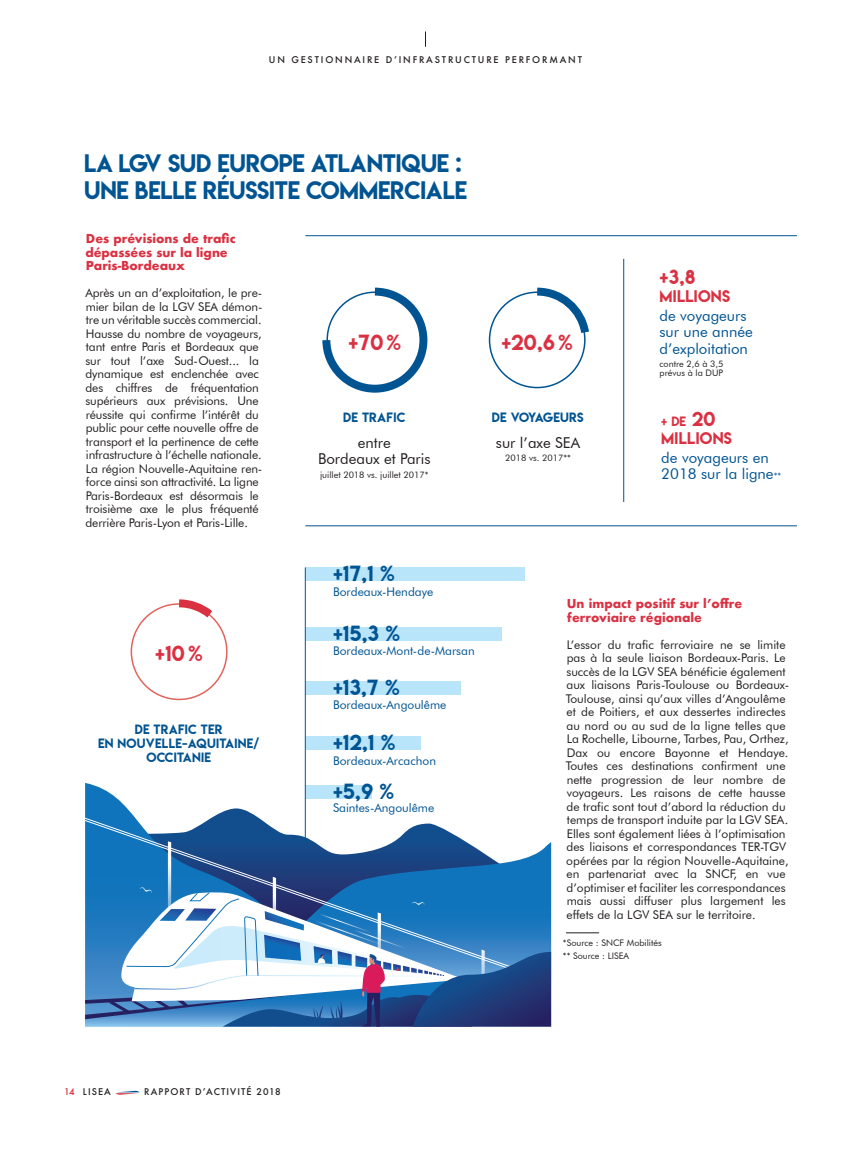
<style>
.page{position:relative;width:851px;height:1149px;background:#fff}
.page>*{position:absolute;margin:0;border:0;box-sizing:border-box;transform-origin:0 0}
.t1{font:22.5px "Lemon Milk";letter-spacing:-.01em;color:#015492}
.t2{font:19.5px "Lemon Milk";letter-spacing:.02em;color:#015492}
.t3{font:19.5px "Lemon Milk";color:#da3142}
.t4{font:18px "Lemon Milk";color:#da3142}
.t5{font:15px/16.5px "Futura BT";color:#015492}
.t6{font:15px/16.5px "Futura BT";color:#231f20;text-align:center}
.t7{font:15px "Lemon Milk";letter-spacing:.02em;color:#da3142}
.t8{font:12px/13.5px "Futura BT";color:#231f20}
.t9{font:700 12px/13.5px "Futura";color:#da3142}
.t10{font:12px "Futura BT";color:#015492}
.t11{font:12px/14.4px "Lemon Milk";letter-spacing:.02em;color:#015492;text-align:center}
.t12{font:12px "Lemon Milk";color:#da3142}
.t13{font:9px/13.5px "Futura BT";color:#231f20}
.t14{font:500 9px "Futura";letter-spacing:.2em;color:#231f20}
.t15{font:500 9px "Futura";letter-spacing:.12em;color:#231f20}
.s1{font-size:18px}
.s2{font-size:9px}
.s3{color:#da3142}
</style>
<div class="page">
<svg style="left:85px;top:790px;width:380px;height:51px"></svg>
<svg style="left:85px;top:841px;width:466px;height:185px"></svg>
<div style="left:305px;top:785px;width:67px;height:14px;background:#b9e5fa"></div>
<div style="left:305px;top:735px;width:116px;height:14px;background:#b9e5fa"></div>
<div style="left:305px;top:680px;width:155px;height:14px;background:#b9e5fa"></div>
<div style="left:305px;top:627px;width:196px;height:14px;background:#b9e5fa"></div>
<div style="left:305px;top:567px;width:219px;height:14px;background:#b9e5fa"></div>
<svg style="left:425px;top:31px;width:1px;height:16px"></svg>
<hr style="left:566px;top:932px;width:33px;height:1px;background:#231f20">
<hr style="left:305px;top:567px;width:1px;height:284px;background:#015492">
<svg style="left:322px;top:287px;width:106px;height:106px"></svg>
<div style="left:131px;top:603px;width:96px;height:97px;border:2px solid #e1635c;border-radius:50%"></div>
<svg style="left:171px;top:599px;width:49px;height:26px"></svg>
<svg style="left:529px;top:287px;width:60px;height:54px"></svg>
<hr style="left:305px;top:525px;width:491px;height:1px;background:#015492">
<hr style="left:623px;top:259px;width:1px;height:243px;background:#015492">
<hr style="left:305px;top:235px;width:491px;height:1px;background:#015492">
<svg style="left:116px;top:1090px;width:23px;height:4px"></svg>
<p class="t14" style="left:269px;top:53px;width:314px">UN G ESTIONNAIRE D’INF RASTRU CTU RE PERF ORMANT</p>
<h1 class="t1" style="left:84px;top:147px;width:162px">LA LGV SUD EUROPE</h1>
<h1 class="t1" style="left:311px;top:147px;width:29px">ATLANTIQUE</h1>
<h1 class="t1" style="left:455px;top:147px;width:8px">:</h1>
<h1 class="t1" style="left:84px;top:174px;width:16px">UNE</h1>
<h1 class="t1" style="left:135px;top:174px;width:27px">BELLE</h1>
<h1 class="t1" style="left:203px;top:174px;width:39px">RÉUSSITE</h1>
<h1 class="t1" style="left:306px;top:174px;width:16px">COMMERCIALE</h1>
<p class="t9" style="left:85px;top:232px;width:152px">Des prévisions de trafic dépassées sur la ligne<br>Paris-Bordeaux</p>
<p class="t8" style="left:85px;top:286px;width:178px">Après un an d’exploitation, le pre&shy;mier bilan de la LGV SEA démon&shy;tre un véritable succès commercial.<br>Hausse du nombre de voyageurs, tant entre Paris et Bordeaux que sur tout l’axe Sud-Ouest... la dynamique est enclenchée avec des chiffres de fréquentation supérieurs aux prévisions. Une réussite qui confirme l’intérêt du public pour cette nouvelle offre de transport et la pertinence de cette infrastructure à l’échelle nationale.<br>La région Nouvelle-Aquitaine ren&shy;force ainsi son attractivité. La ligne Paris-Bordeaux est désormais le troisième axe le plus fréquenté derrière Paris-Lyon et Paris-Lille.</p>
<h2 class="t3" style="left:348px;top:328px;width:54px">+70 %</h2>
<h2 class="t3" style="left:501px;top:328px;width:73px">+20,6 %</h2>
<p class="t11" style="left:343px;top:410px;width:64px">DE TRAFIC</p>
<p class="t11" style="left:492px;top:410px;width:93px">DE VOYAGEURS</p>
<p class="t6" style="left:318px;top:434px;width:114px">entre<br>Bordeaux et Paris</p>
<p class="t13" style="left:320px;top:467px;width:110px">juillet 2018 vs. juillet 2017*</p>
<h2 class="t2" style="left:333px;top:559px;width:63px">+17,1 %</h2>
<p class="t6" style="left:496px;top:434px;width:86px">sur l’axe SEA</p>
<p class="t13" style="left:505px;top:451px;width:67px">2018 vs. 2017**</p>
<h3 class="t4" style="left:659px;top:264px;width:37px">+3,8</h3>
<p class="t7" style="left:659px;top:285px;width:72px">MILLIONS</p>
<p class="t5" style="left:659px;top:307px;width:95px">de voyageurs sur une année d’exploitation</p>
<p class="t13" style="left:659px;top:359px;width:65px;line-height:9px">contre 2,6 à 3,5 prévus à la DUP</p>
<p class="t12" style="left:661px;top:412px;width:56px">+ DE <span class="s1">20</span></p>
<p class="t7" style="left:661px;top:427px;width:72px">MILLIONS</p>
<p class="t5" style="left:661px;top:449px;width:121px">de voyageurs en<br>2018 sur la ligne<span class="s2">**</span></p>
<h2 class="t3" style="left:155px;top:639px;width:49px">+10 %</h2>
<p class="t11" style="left:98px;top:721px;width:163px">DE TRAFIC TER<br>EN NOUVELLE-AQUITAINE/<br>OCCITANIE</p>
<p class="t10" style="left:333px;top:584px;width:102px">Bordeaux-Hendaye</p>
<h2 class="t2" style="left:333px;top:618px;width:69px">+15,3 %</h2>
<p class="t10" style="left:333px;top:643px;width:143px">Bordeaux-Mont-de-Marsan</p>
<h2 class="t2" style="left:333px;top:673px;width:68px">+13,7 %</h2>
<p class="t10" style="left:333px;top:697px;width:115px">Bordeaux-Angoulême</p>
<h2 class="t2" style="left:333px;top:728px;width:64px">+12,1 %</h2>
<p class="t10" style="left:333px;top:752px;width:104px">Bordeaux-Arcachon</p>
<h2 class="t2" style="left:333px;top:777px;width:63px">+5,9 %</h2>
<p class="t10" style="left:333px;top:800px;width:103px">Saintes-Angoulême</p>
<p class="t14" style="left:64px;top:1084px;width:35px"><span class="s3">14</span> LISEA</p>
<p class="t15" style="left:144px;top:1084px;width:138px">RAPPORT D’ACTIVITÉ 2018</p>
<p class="t9" style="left:566px;top:596px;width:177px">Un impact positif sur l’offre ferroviaire régionale</p>
<p class="t8" style="left:565px;top:637px;width:225px">L’essor du trafic ferroviaire ne se limite pas à la seule liaison Bordeaux-Paris. Le succès de la LGV SEA bénéficie également aux liaisons Paris-Toulouse ou Bordeaux-Toulouse, ainsi qu’aux villes d’Angoulême et de Poitiers, et aux dessertes indirectes au nord ou au sud de la ligne telles que La Rochelle, Libourne, Tarbes, Pau, Orthez, Dax ou encore Bayonne et Hendaye.<br>Toutes ces destinations confirment une nette progression de leur nombre de voyageurs. Les raisons de cette hausse de trafic sont tout d’abord la réduction du temps de transport induite par la LGV SEA.<br>Elles sont également liées à l’optimisation des liaisons et correspondances TER-TGV opérées par la région Nouvelle-Aquitaine, en partenariat avec la SNCF, en vue d’optimiser et faciliter les correspondances mais aussi diffuser plus largement les effets de la LGV SEA sur le territoire.</p>
<p class="t13" style="left:563px;top:935px;width:100px">*Source : SNCF Mobilités ** Source : LISEA</p>
</div>
